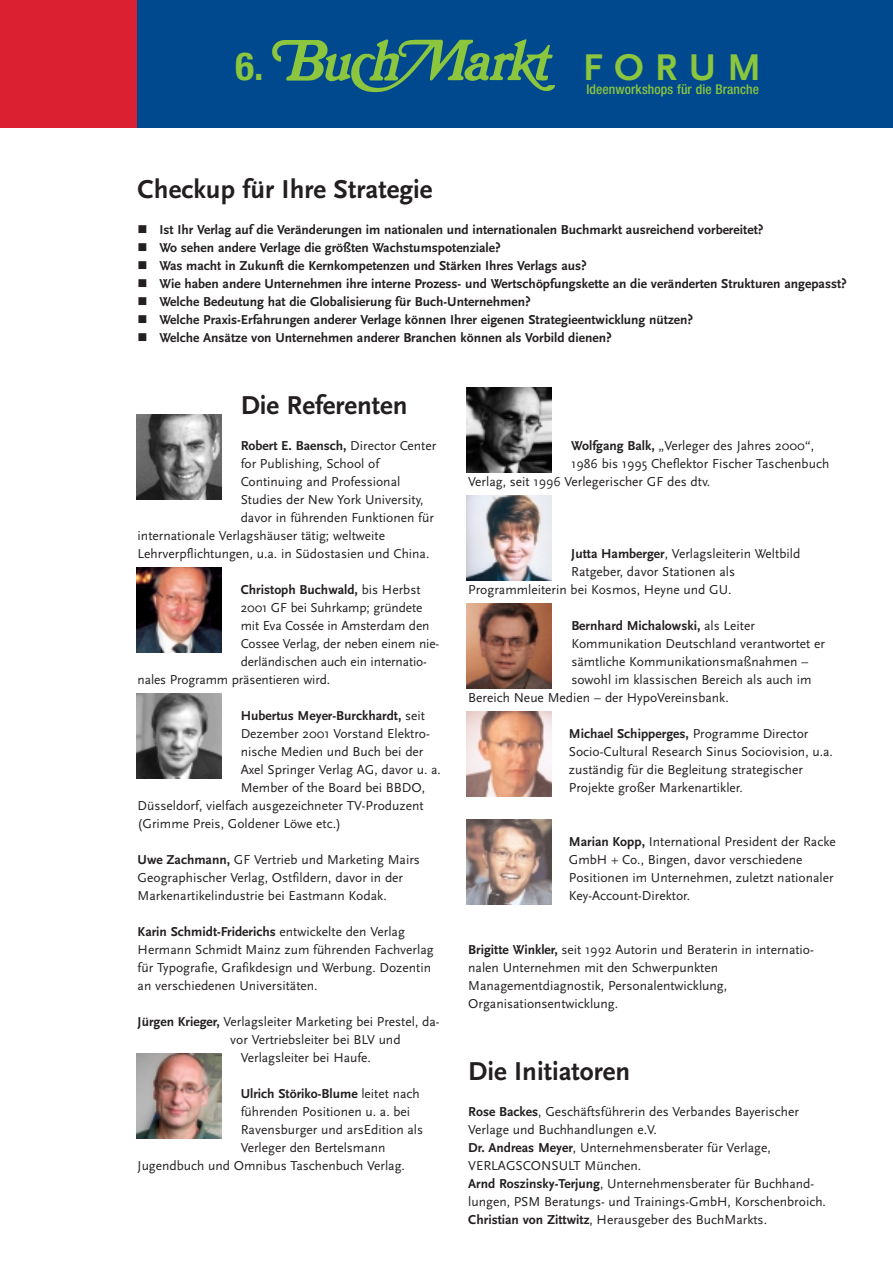
<style>
.page{position:relative;width:893px;height:1262px;background:#fff}
.page>*{position:absolute;margin:0;border:0;box-sizing:border-box;transform-origin:0 0}
.t1{font:700 38.85px "Scala Sans";letter-spacing:.285em;color:#8bc63e}
.t2{font:700 condensed 38.85px "Helvetica Neue";color:#8bc63e}
.t3{font:700 27px "Scala Sans";color:#231f20}
.t4{font:13.5px/18px "Scala Sans";color:#231f20}
.t5{font:700 13.5px/18px "Scala Sans";color:#231f20}
.t6{font:500 condensed 13.5px "Helvetica Neue";letter-spacing:.01em;color:#8bc63e}
.s1{font-weight:400}
.s2{font-weight:700}
</style>
<div class="page">
<div style="left:0;top:0;width:892px;height:128px;background:#01498e"></div>
<div style="left:0;top:0;width:136px;height:128px;background:#da2031"></div>
<img style="left:136px;top:693px;width:85px;height:85px">
<img style="left:136px;top:1053px;width:85px;height:86px">
<img style="left:466px;top:603px;width:86px;height:85px">
<img style="left:136px;top:567px;width:85px;height:85px">
<img style="left:466px;top:495px;width:86px;height:85px">
<img style="left:136px;top:414px;width:85px;height:85px">
<img style="left:466px;top:387px;width:86px;height:85px">
<img style="left:466px;top:819px;width:86px;height:85px">
<img style="left:466px;top:711px;width:86px;height:85px">
<h1 class="t2" style="left:235px;top:52px;width:29px">6.</h1>
<h1 class="t1" style="left:582px;top:51px;width:180px">FORUM</h1>
<p class="t6" style="left:586px;top:85px;width:174px">Ideenworkshops für die Branche</p>
<h2 class="t3" style="left:138px;top:178px;width:296px">Checkup für Ihre Strategie</h2>
<p class="t5" style="left:159px;top:222px;width:689px">Ist Ihr Verlag auf die Veränderungen im nationalen und internationalen Buchmarkt ausreichend vorbereitet?<br>Wo sehen andere Verlage die größten Wachstumspotenziale?<br>Was macht in Zukunft die Kernkompetenzen und Stärken Ihres Verlags aus?<br>Wie haben andere Unternehmen ihre interne Prozess- und Wertschöpfungskette an die veränderten Strukturen angepasst?<br>Welche Bedeutung hat die Globalisierung für Buch-Unternehmen?<br>Welche Praxis-Erfahrungen anderer Verlage können Ihrer eigenen Strategieentwicklung nützen?<br>Welche Ansätze von Unternehmen anderer Branchen können als Vorbild dienen?</p>
<h2 class="t3" style="left:241px;top:394px;width:168px">Die Referenten</h2>
<p class="t5" style="left:241px;top:438px;width:197px">Robert E. Baensch, <span class="s1">Director Center</span></p>
<p class="t4" style="left:241px;top:456px;width:140px">for Publishing, School of</p>
<p class="t4" style="left:241px;top:474px;width:161px">Continuing and Professional</p>
<p class="t4" style="left:241px;top:492px;width:184px">Studies der New York University,</p>
<p class="t4" style="left:241px;top:510px;width:195px">davor in führenden Funktionen für</p>
<p class="t4" style="left:138px;top:528px;width:249px">internationale Verlagshäuser tätig; weltweite</p>
<p class="t4" style="left:138px;top:546px;width:293px">Lehrverpflichtungen, u.a. in Südostasien und China.</p>
<p class="t5" style="left:241px;top:582px;width:181px">Christoph Buchwald, <span class="s1">bis Herbst</span></p>
<p class="t4" style="left:241px;top:600px;width:183px">2001 GF bei Suhrkamp; gründete</p>
<p class="t4" style="left:241px;top:618px;width:190px">mit Eva Cossée in Amsterdam den</p>
<p class="t4" style="left:241px;top:636px;width:200px">Cossee Verlag, der neben einem nie-</p>
<p class="t4" style="left:241px;top:654px;width:188px">derländischen auch ein internatio-</p>
<p class="t4" style="left:138px;top:672px;width:194px">nales Programm präsentieren wird.</p>
<p class="t5" style="left:241px;top:708px;width:186px">Hubertus Meyer-Burckhardt, <span class="s1">seit</span></p>
<p class="t4" style="left:241px;top:726px;width:190px">Dezember 2001 Vorstand Elektro-</p>
<p class="t4" style="left:241px;top:744px;width:184px">nische Medien und Buch bei der</p>
<p class="t4" style="left:241px;top:762px;width:202px">Axel Springer Verlag AG, davor u. a.</p>
<p class="t4" style="left:241px;top:780px;width:186px">Member of the Board bei BBDO,</p>
<p class="t4" style="left:138px;top:798px;width:287px">Düsseldorf, vielfach ausgezeichneter TV-Produzent</p>
<p class="t4" style="left:138px;top:816px;width:205px">(Grimme Preis, Goldener Löwe etc.)</p>
<p class="t4" style="left:138px;top:852px;width:284px"><span class="s2">Uwe Zachmann,</span> GF Vertrieb und Marketing Mairs<br>Geographischer Verlag, Ostfildern, davor in der<br>Markenartikelindustrie bei Eastmann Kodak.</p>
<p class="t4" style="left:138px;top:924px;width:297px"><span class="s2">Karin Schmidt-Friderichs</span> entwickelte den Verlag Hermann Schmidt Mainz zum führenden Fachverlag für Typografie, Grafikdesign und Werbung. Dozentin an verschiedenen Universitäten.</p>
<p class="t4" style="left:138px;top:1014px;width:303px"><span class="s2">Jürgen Krieger,</span> Verlagsleiter Marketing bei Prestel, da-</p>
<p class="t4" style="left:230px;top:1032px;width:172px">vor Vertriebsleiter bei BLV und</p>
<p class="t4" style="left:241px;top:1050px;width:132px">Verlagsleiter bei Haufe.</p>
<p class="t5" style="left:241px;top:1086px;width:180px">Ulrich Störiko-Blume <span class="s1">leitet nach</span></p>
<p class="t4" style="left:241px;top:1104px;width:171px">führenden Positionen u. a. bei</p>
<p class="t4" style="left:241px;top:1122px;width:184px">Ravensburger und arsEdition als</p>
<p class="t4" style="left:241px;top:1140px;width:146px">Verleger den Bertelsmann</p>
<p class="t4" style="left:138px;top:1158px;width:269px">Jugendbuch und Omnibus Taschenbuch Verlag.</p>
<p class="t4" style="left:571px;top:438px;width:244px"><span class="s2">Wolfgang Balk,</span> „Verleger des Jahres 2000“,</p>
<p class="t4" style="left:571px;top:456px;width:259px">1986 bis 1995 Cheflektor Fischer Taschenbuch</p>
<p class="t4" style="left:468px;top:474px;width:243px">Verlag, seit 1996 Verlegerischer GF des dtv.</p>
<p class="t4" style="left:571px;top:546px;width:230px"><span class="s2">Jutta Hamberger</span>, Verlagsleiterin Weltbild</p>
<p class="t4" style="left:571px;top:564px;width:165px">Ratgeber, davor Stationen als</p>
<p class="t4" style="left:468px;top:582px;width:265px">Programmleiterin bei Kosmos, Heyne und GU.</p>
<p class="t5" style="left:571px;top:618px;width:185px">Bernhard Michalowski, <span class="s1">als Leiter</span></p>
<p class="t4" style="left:571px;top:636px;width:255px">Kommunikation Deutschland verantwortet er</p>
<p class="t4" style="left:571px;top:654px;width:239px">sämtliche Kommunikationsmaßnahmen –</p>
<p class="t4" style="left:571px;top:672px;width:242px">sowohl im klassischen Bereich als auch im</p>
<p class="t4" style="left:468px;top:690px;width:262px">Bereich Neue Medien – der HypoVereinsbank.</p>
<p class="t4" style="left:569px;top:726px;width:265px"><span class="s2">Michael Schipperges,</span> Programme Director Socio-Cultural Research Sinus Sociovision, u.a. zuständig für die Begleitung strategischer Projekte großer Markenartikler.</p>
<p class="t4" style="left:569px;top:834px;width:268px"><span class="s2">Marian Kopp,</span> International President der Racke GmbH + Co., Bingen, davor verschiedene Positionen im Unternehmen, zuletzt nationaler Key-Account-Direktor.</p>
<p class="t4" style="left:468px;top:942px;width:347px"><span class="s2">Brigitte Winkler,</span> seit 1992 Autorin und Beraterin in internatio&shy;nalen Unternehmen mit den Schwerpunkten Managementdiagnostik, Personalentwicklung, Organisationsentwicklung.</p>
<h2 class="t3" style="left:468px;top:1060px;width:163px">Die Initiatoren</h2>
<p class="t4" style="left:468px;top:1104px;width:359px"><span class="s2">Rose Backes</span>, Geschäftsführerin des Verbandes Bayerischer Verlage und Buchhandlungen e.V.<br><span class="s2">Dr. Andreas Meyer</span>, Unternehmensberater für Verlage, VERLAGSCONSULT München.<br><span class="s2">Arnd Roszinsky-Terjung</span>, Unternehmensberater für Buchhand&shy;lungen, PSM Beratungs- und Trainings-GmbH, Korschenbroich.<br><span class="s2">Christian von Zittwitz</span>, Herausgeber des BuchMarkts.</p>
</div>
